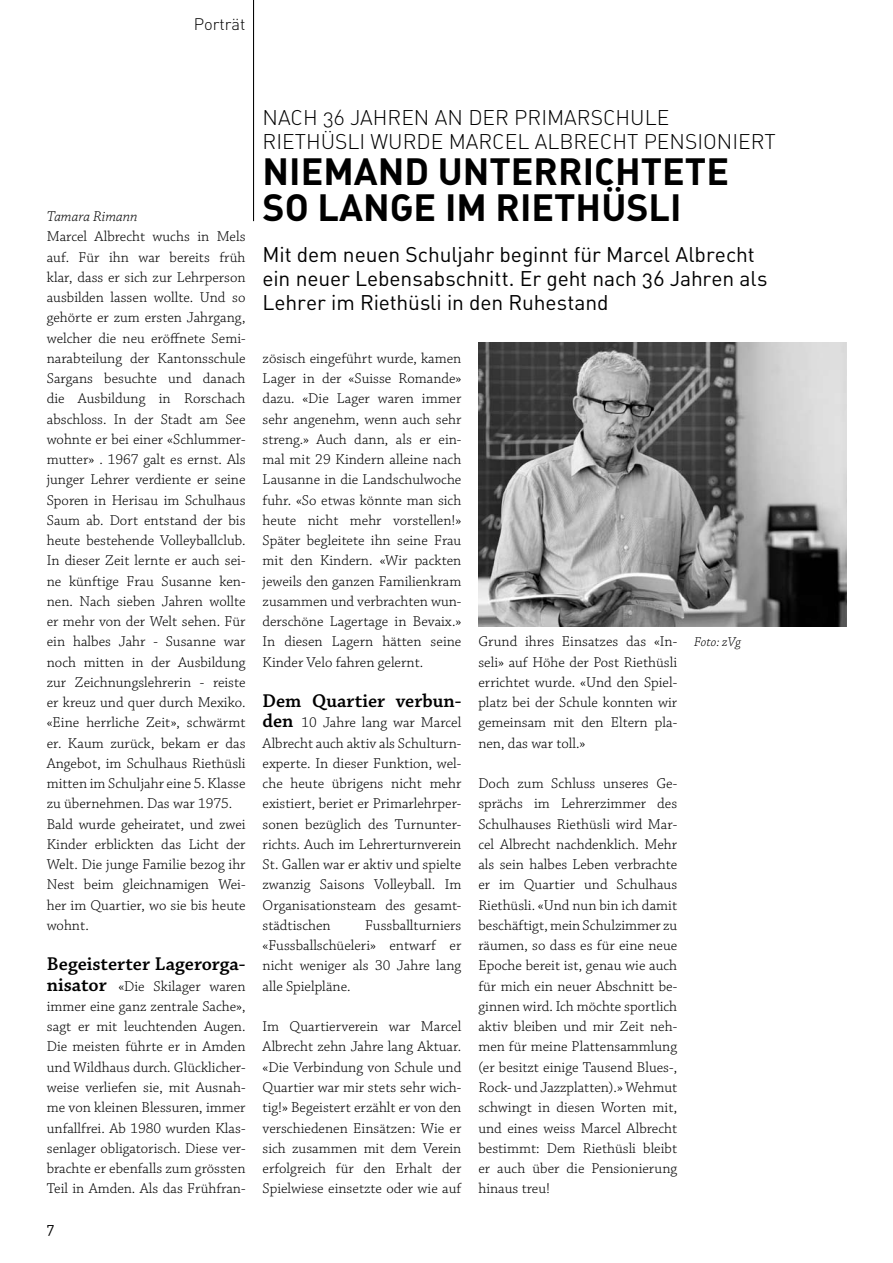
<style>
.page{position:relative;width:893px;height:1263px;background:#fff}
.page>*{position:absolute;margin:0;border:0;box-sizing:border-box;transform-origin:0 0}
.t1{font:37.5px "DIN Bold Alternate";color:#000}
.t2{font:21px/24px "DIN Regular Alternate";letter-spacing:-.005em;color:#000}
.t3{font:21px/24px "DIN Light Alternate";color:#000}
.t4{font:600 19.5px "Chaparral Pro";color:#000}
.t5{font:300 16.5px "DIN";color:#000}
.t6{font:300 15px/20.2px "Chaparral Pro";color:#000;text-align:justify}
.t7{font:italic 300 15px "Chaparral Pro";color:#000}
.t8{font:15px "DIN Regular Alternate";color:#000}
.t9{font:italic 300 13.5px "Chaparral Pro";color:#000}
.s1{font-weight:600;font-size:19.5px}
</style>
<div class="page">
<img style="left:478px;top:343px;width:368px;height:283px">
<hr style="left:253px;top:0;width:1px;height:221px;background:#000">
<p class="t5" style="left:194px;top:14px;width:53px">Porträt</p>
<p class="t7" style="left:47px;top:208px;width:92px">Tamara Rimann</p>
<p class="t6" style="left:47px;top:227px;width:200px;text-align:left">Marcel Albrecht wuchs in Mels auf. Für ihn war bereits früh klar, dass er sich zur Lehrperson ausbilden lassen wollte. Und so gehörte er zum ersten Jahrgang, welcher die neu eröffnete Semi&shy;narabteilung der Kantonsschule<br>Sargans besuchte und danach die Ausbildung in Rorschach abschloss. In der Stadt am See wohnte er bei einer «Schlummer&shy;mutter» . 1967 galt es ernst. Als junger Lehrer verdiente er seine<br>Sporen in Herisau im Schulhaus<br>Saum ab. Dort entstand der bis heute bestehende Volleyballclub.<br>In dieser Zeit lernte er auch sei&shy;ne künftige Frau Susanne ken&shy;nen. Nach sieben Jahren wollte er mehr von der Welt sehen. Für ein halbes Jahr - Susanne war noch mitten in der Ausbildung zur Zeichnungslehrerin - reiste er kreuz und quer durch Mexiko. «Eine herrliche Zeit», schwärmt er. Kaum zurück, bekam er das<br>Angebot, im Schulhaus Riethüsli mitten im Schuljahr eine 5. Klasse zu übernehmen. Das war 1975.<br>Bald wurde geheiratet, und zwei<br>Kinder erblickten das Licht der<br>Welt. Die junge Familie bezog ihr<br>Nest beim gleichnamigen Wei&shy;her im Quartier, wo sie bis heute wohnt.</p>
<h3 class="t4" style="left:47px;top:953px;width:200px">Begeisterter Lagerorga-</h3>
<p class="t6" style="left:47px;top:976px;width:200px"><span class="s1">nisator</span> «Die Skilager waren immer eine ganz zentrale Sache», sagt er mit leuchtenden Augen.<br>Die meisten führte er in Amden und Wildhaus durch. Glücklicher&shy;weise verliefen sie, mit Ausnah&shy;me von kleinen Blessuren, immer unfallfrei. Ab 1980 wurden Klas&shy;senlager obligatorisch. Diese ver&shy;brachte er ebenfalls zum grössten Teil in Amden. Als das Frühfran-</p>
<p class="t8" style="left:47px;top:1219px;width:9px">7</p>
<h2 class="t3" style="left:263px;top:105px;width:515px">NACH 36 JAHREN AN D ER PRIMARSCHULE<br>RIETHÜSLI WURDE MARCEL ALBRECHT PENSIONIERT</h2>
<h1 class="t1" style="left:263px;top:147px;width:25px">NIEMAND</h1>
<h1 class="t1" style="left:438px;top:147px;width:24px">UNTERRICHTETE</h1>
<h1 class="t1" style="left:263px;top:183px;width:79px">SO LANGE</h1>
<h1 class="t1" style="left:445px;top:183px;width:72px">IM RIETHÜSLI</h1>
<h2 class="t2" style="left:263px;top:242px;width:506px">Mit dem neuen Schuljahr beginnt für Marcel Albrecht ein neuer Lebensabschnitt. Er geht nach 36 Jahren als<br>Lehrer im Riethüsli in den Ruhestand</h2>
<p class="t6" style="left:263px;top:349px;width:200px">zösisch eingeführt wurde, kamen Lager in der «Suisse Romande» dazu. «Die Lager waren immer sehr angenehm, wenn auch sehr streng.» Auch dann, als er ein&shy;mal mit 29 Kindern alleine nach Lausanne in die Landschulwoche fuhr. «So etwas könnte man sich heute nicht mehr vorstellen!» Später begleitete ihn seine Frau mit den Kindern. «Wir packten jeweils den ganzen Familienkram zusammen und verbrachten wun&shy;derschöne Lagertage in Bevaix.» In diesen Lagern hätten seine Kinder Velo fahren gelernt.</p>
<h3 class="t4" style="left:263px;top:690px;width:200px">Dem Quartier verbun-</h3>
<p class="t6" style="left:263px;top:713px;width:200px"><span class="s1">den</span> 10 Jahre lang war Marcel Albrecht auch aktiv als Schulturn&shy;experte. In dieser Funktion, wel&shy;che heute übrigens nicht mehr existiert, beriet er Primarlehrper&shy;sonen bezüglich des Turnunter&shy;richts. Auch im Lehrerturnverein St. Gallen war er aktiv und spielte zwanzig Saisons Volleyball. Im Organisationsteam des gesamt&shy;städtischen</p>
<p class="t6" style="left:263px;top:916px;width:200px;text-indent:102px">Fussballturniers «Fussballschüeleri» entwarf er nicht weniger als 30 Jahre lang alle Spielpläne.</p>
<p class="t6" style="left:263px;top:1017px;width:200px">Im Quartierverein war Marcel Albrecht zehn Jahre lang Aktuar. «Die Verbindung von Schule und Quartier war mir stets sehr wich&shy;tig!» Begeistert erzählt er von den verschiedenen Einsätzen: Wie er sich zusammen mit dem Verein erfolgreich für den Erhalt der Spielwiese einsetzte oder wie auf</p>
<p class="t6" style="left:478px;top:632px;width:200px">Grund ihres Einsatzes das «In&shy;seli» auf Höhe der Post Riethüsli errichtet wurde. «Und den Spiel&shy;platz bei der Schule konnten wir gemeinsam mit den Eltern pla&shy;nen, das war toll.»</p>
<p class="t6" style="left:478px;top:774px;width:200px">Doch zum Schluss unseres Ge&shy;sprächs im Lehrerzimmer des Schulhauses Riethüsli wird Mar&shy;cel Albrecht nachdenklich. Mehr als sein halbes Leben verbrachte er im Quartier und Schulhaus Riethüsli. «Und nun bin ich damit beschäftigt, mein Schulzimmer zu räumen, so dass es für eine neue Epoche bereit ist, genau wie auch für mich ein neuer Abschnitt be&shy;ginnen wird. Ich möchte sportlich aktiv bleiben und mir Zeit neh&shy;men für meine Plattensammlung (er besitzt einige Tausend Blues-, Rock- und Jazzplatten).» Wehmut schwingt in diesen Worten mit, und eines weiss Marcel Albrecht bestimmt: Dem Riethüsli bleibt er auch über die Pensionierung hinaus treu!</p>
<p class="t9" style="left:694px;top:635px;width:48px">Foto: zVg</p>
</div>
